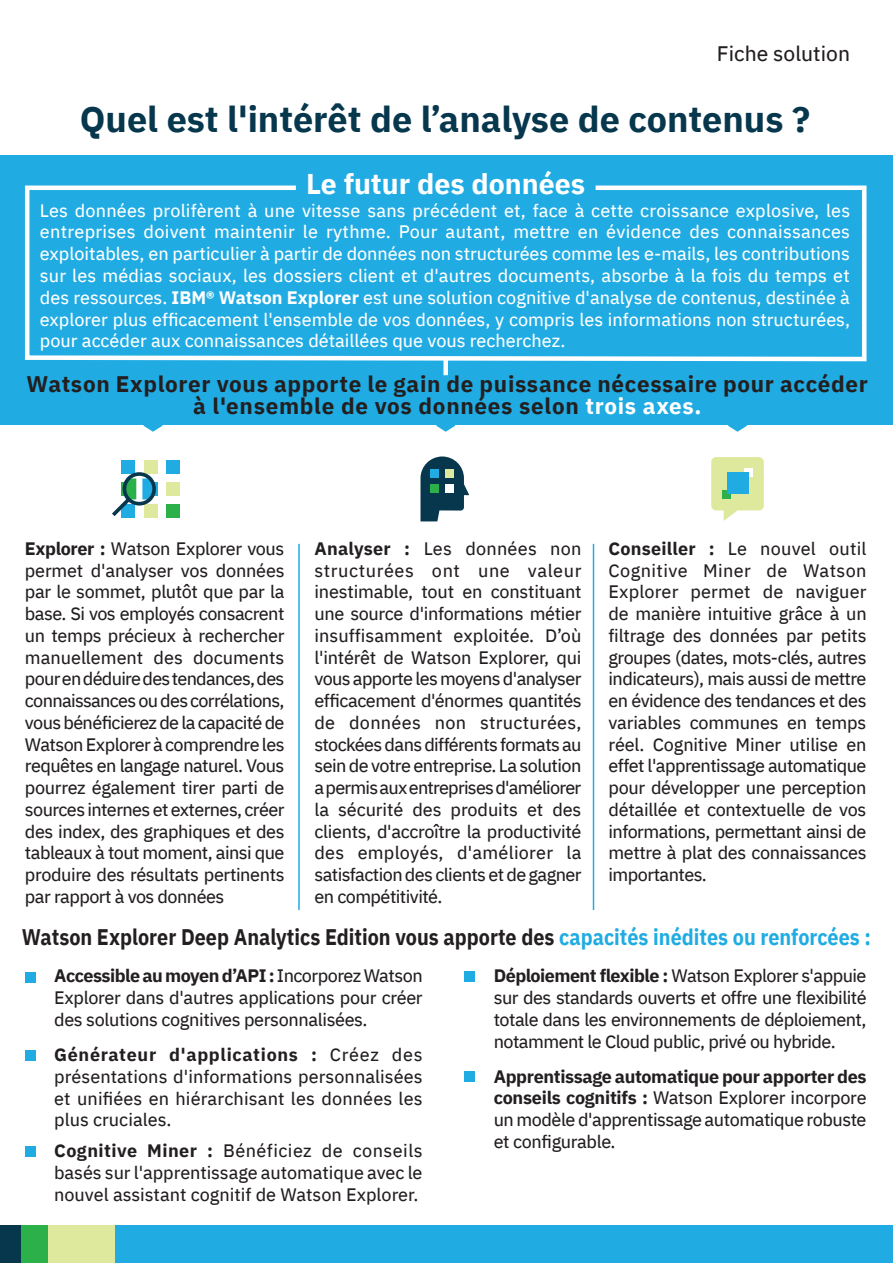
<style>
.page{position:relative;width:893px;height:1263px;background:#fff}
.page>*{position:absolute;margin:0;border:0;box-sizing:border-box;transform-origin:0 0}
.t1{font:700 36px "IBM Plex Sans";color:#07374d}
.t2{font:700 28.5px "IBM Plex Sans";color:#fff}
.t3{font:700 22.5px/21.8px "IBM Plex Sans";letter-spacing:.025em;color:#231f20;text-align:center}
.t4{font:700 22.5px "IBM Plex Sans";color:#231f20;scale:.88 1}
.t5{font:21px "IBM Plex Sans Text";color:#231f20}
.t6{font:18px/21.8px "IBM Plex Sans Text";letter-spacing:-.02em;color:#231f20;text-align:justify}
.t7{font:18px/21.8px "IBM Plex Sans Text";color:#fff;text-align:justify}
.s1{font-family:"IBM Plex Sans";font-weight:700}
.s2{color:#fff}
.s3{color:#20ace3}
</style>
<div class="page">
<div style="left:25px;top:972px;width:10px;height:10px;background:#20ace3"></div>
<div style="left:25px;top:1050px;width:10px;height:10px;background:#20ace3"></div>
<div style="left:25px;top:1146px;width:10px;height:11px;background:#20ace3"></div>
<div style="left:464px;top:971px;width:11px;height:11px;background:#20ace3"></div>
<div style="left:464px;top:1071px;width:11px;height:10px;background:#20ace3"></div>
<div style="left:40px;top:1225px;width:76px;height:38px;background:#dee99e"></div>
<div style="left:17px;top:1225px;width:31px;height:38px;background:#2bb04a"></div>
<div style="left:0;top:1225px;width:20px;height:38px;background:#07374d"></div>
<div style="left:116px;top:1225px;width:777px;height:38px;background:#20ace3"></div>
<div style="left:0;top:156px;width:893px;height:269px;background:#20ace3"></div>
<svg style="left:25px;top:185px;width:842px;height:177px"></svg>
<svg style="left:143px;top:425px;width:20px;height:7px"></svg>
<svg style="left:436px;top:425px;width:19px;height:7px"></svg>
<svg style="left:728px;top:425px;width:19px;height:7px"></svg>
<div style="left:443px;top:359px;width:5px;height:16px;background:#fff"></div>
<svg style="left:420px;top:456px;width:49px;height:65px"></svg>
<div style="left:430px;top:484px;width:9px;height:8px;background:#2bb04a"></div>
<div style="left:445px;top:484px;width:9px;height:8px;background:#fff"></div>
<div style="left:430px;top:469px;width:9px;height:9px;background:#20ace3"></div>
<div style="left:445px;top:469px;width:9px;height:9px;background:#dee99e"></div>
<svg style="left:711px;top:457px;width:53px;height:64px"></svg>
<div style="left:722px;top:490px;width:8px;height:9px;background:#2bb04a"></div>
<div style="left:745px;top:468px;width:8px;height:8px;background:#fff"></div>
<div style="left:726px;top:472px;width:22px;height:22px;background:#20ace3"></div>
<div style="left:144px;top:482px;width:13px;height:14px;background:#20ace3"></div>
<div style="left:167px;top:482px;width:13px;height:14px;background:#dee99e"></div>
<div style="left:121px;top:461px;width:14px;height:13px;background:#20ace3"></div>
<div style="left:144px;top:461px;width:13px;height:13px;background:#dee99e"></div>
<div style="left:167px;top:461px;width:13px;height:13px;background:#20ace3"></div>
<div style="left:121px;top:504px;width:14px;height:13px;background:#20ace3"></div>
<div style="left:144px;top:504px;width:13px;height:13px;background:#dee99e"></div>
<div style="left:167px;top:504px;width:13px;height:13px;background:#2bb04a"></div>
<svg style="left:112px;top:472px;width:44px;height:44px"></svg>
<hr style="left:298px;top:544px;width:2px;height:366px;background:#20ace3">
<hr style="left:593px;top:544px;width:1px;height:366px;background:#20ace3">
<p class="t5" style="left:717px;top:38px;width:135px">Fiche solution</p>
<p class="t1" style="left:80px;top:90px;width:732px">Quel est l'intérêt de l’analyse de contenus ?</p>
<p class="t2" style="left:306px;top:161px;width:281px">Le futur des données</p>
<p class="t7" style="left:40px;top:198px;width:812px">Les données prolifèrent à une vitesse sans précédent et, face à cette croissance explosive, les entreprises doivent maintenir le rythme. Pour autant, mettre en évidence des connaissances exploitables, en particulier à partir de données non structurées comme les e-mails, les contributions sur les médias sociaux, les dossiers client et d'autres documents, absorbe à la fois du temps et des ressources. <span class="s1">IBM® Watson Explorer</span> est une solution cognitive d'analyse de contenus, destinée à explorer plus efficacement l'ensemble de vos données, y compris les informations non structurées, pour accéder aux connaissances détaillées que vous recherchez.</p>
<p class="t3" style="left:26px;top:371px;width:843px">Watson Explorer vous apporte le gain de puissance nécessaire pour accéder à l'ensemble de vos données selon <span class="s2">trois axes.</span></p>
<p class="t6" style="left:25px;top:536px;width:261px"><span class="s1">Explorer :</span> Watson Explorer vous permet d'analyser vos données par le sommet, plutôt que par la base. Si vos employés consacrent un temps précieux à rechercher manuellement des documents pour en déduire des tendances, des connaissances ou des corrélations, vous bénéficierez de la capacité de Watson Explorer à comprendre les requêtes en langage naturel. Vous pourrez également tirer parti de sources internes et externes, créer des index, des graphiques et des tableaux à tout moment, ainsi que produire des résultats pertinents par rapport à vos données</p>
<p class="t6" style="left:314px;top:536px;width:269px"><span class="s1">Analyser :</span> Les données non structurées ont une valeur inestimable, tout en constituant une source d'informations métier insuffisamment exploitée. D’où l'intérêt de Watson Explorer, qui vous apporte les moyens d'analyser efficacement d'énormes quantités de données non structurées, stockées dans différents formats au sein de votre entreprise. La solution a permis aux entreprises d'améliorer la sécurité des produits et des clients, d'accroître la productivité des employés, d'améliorer la satisfaction des clients et de gagner en compétitivité.</p>
<p class="t6" style="left:608px;top:536px;width:260px"><span class="s1">Conseiller :</span> Le nouvel outil Cognitive Miner de Watson Explorer permet de naviguer de manière intuitive grâce à un filtrage des données par petits groupes (dates, mots-clés, autres indicateurs), mais aussi de mettre en évidence des tendances et des variables communes en temps réel. Cognitive Miner utilise en effet l'apprentissage automatique pour développer une perception détaillée et contextuelle de vos informations, permettant ainsi de mettre à plat des connaissances importantes.</p>
<p class="t4" style="left:22px;top:919px;width:966px">Watson Explorer Deep Analytics Edition vous apporte des <span class="s3">capacités inédites ou renforcées :</span></p>
<p class="t6" style="left:54px;top:963px;width:370px"><span class="s1">Accessible au moyen d’API :</span> Incorporez Watson Explorer dans d'autres applications pour créer des solutions cognitives personnalisées.</p>
<p class="t6" style="left:54px;top:1042px;width:370px"><span class="s1">Générateur d'applications :</span> Créez des présentations d'informations personnalisées et unifiées en hiérarchisant les données les plus cruciales.</p>
<p class="t6" style="left:54px;top:1138px;width:370px"><span class="s1">Cognitive Miner :</span> Bénéficiez de conseils basés sur l'apprentissage automatique avec le nouvel assistant cognitif de Watson Explorer.</p>
<p class="t6" style="left:494px;top:963px;width:374px"><span class="s1">Déploiement flexible :</span> Watson Explorer s'appuie sur des standards ouverts et offre une flexibilité totale dans les environnements de déploiement, notamment le Cloud public, privé ou hybride.</p>
<p class="t6" style="left:494px;top:1064px;width:374px"><span class="s1">Apprentissage automatique pour apporter des conseils cognitifs :</span> Watson Explorer incorpore un modèle d'apprentissage automatique robuste et configurable.</p>
</div>
